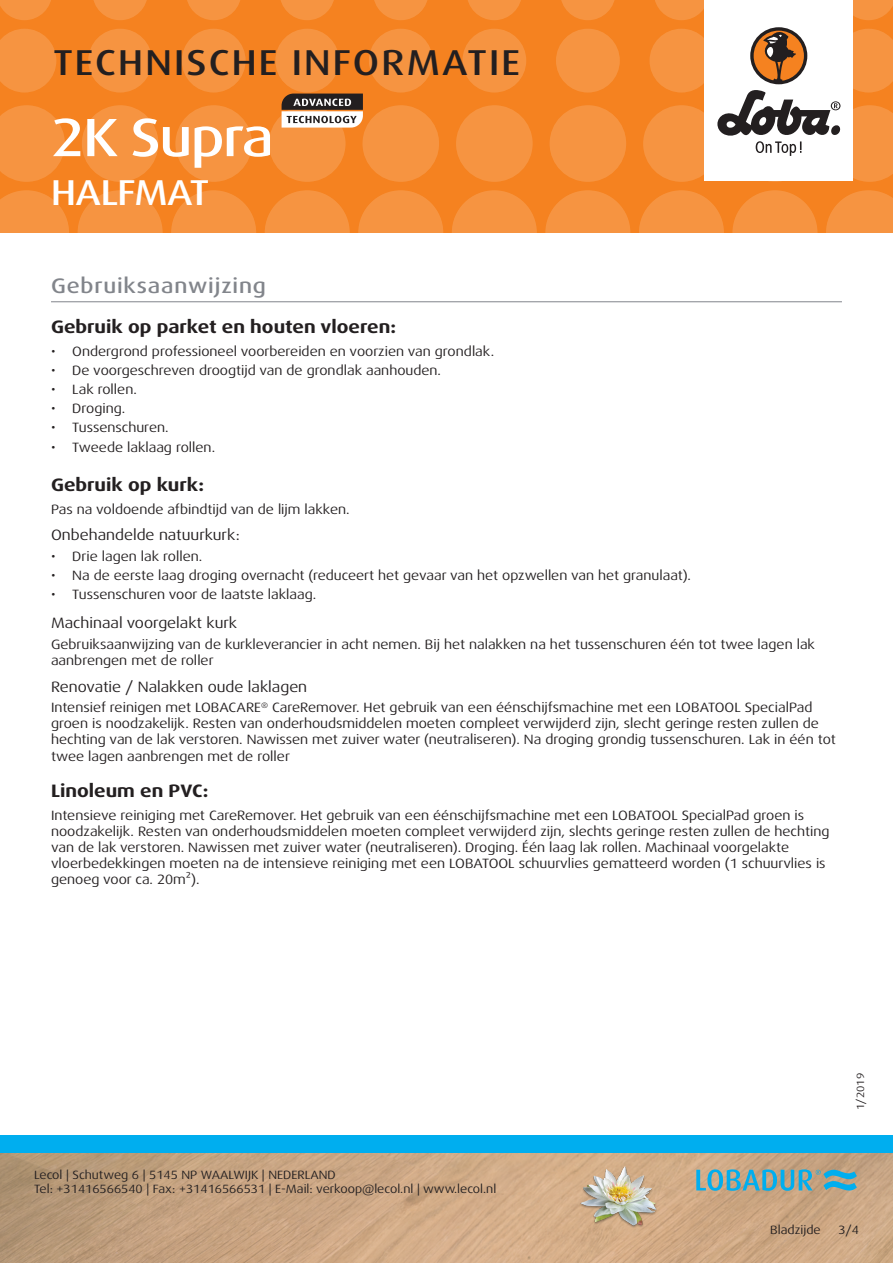
<style>
.page{position:relative;width:893px;height:1263px;background:#fff}
.page>*{position:absolute;margin:0;border:0;box-sizing:border-box;transform-origin:0 0}
.t1{font:500 expanded 54px "Dax Pro";letter-spacing:-.025em;color:#fff}
.t2{font:500 expanded 36px "Dax Pro";letter-spacing:.06em;color:#231f20}
.t3{font:500 expanded 36px "Dax Pro";letter-spacing:-.015em;color:#fff}
.Titel_grau{font:500 expanded 21px "Dax Pro";letter-spacing:.04em;color:#82858b}
.t4{font:700 expanded 18px "Dax Pro";color:#231f20}
.t5{font:expanded 15px "Dax Pro";color:#231f20}
.Text{font:expanded 13.5px/16.2px "Dax Pro";color:#231f20}
.t6{font:expanded 12px/14.4px "Dax Pro";color:#231f20}
.t7{font:expanded 10.5px "Dax Pro";color:#231f20}
</style>
<div class="page">
<div style="left:0;top:0;width:893px;height:233px;background:#f58220"></div>
<svg style="left:0;top:190px;width:69px;height:43px"></svg>
<svg style="left:78px;top:190px;width:85px;height:85px;fill:#f69441"></svg>
<svg style="left:171px;top:190px;width:85px;height:85px;fill:#f69441"></svg>
<svg style="left:265px;top:190px;width:85px;height:85px;fill:#f69441"></svg>
<svg style="left:358px;top:190px;width:85px;height:85px;fill:#f69441"></svg>
<svg style="left:545px;top:190px;width:85px;height:85px;fill:#f69441"></svg>
<svg style="left:452px;top:190px;width:85px;height:85px;fill:#f69441"></svg>
<svg style="left:732px;top:190px;width:85px;height:85px;fill:#f69441"></svg>
<svg style="left:639px;top:190px;width:85px;height:85px;fill:#f69441"></svg>
<svg style="left:826px;top:190px;width:67px;height:43px"></svg>
<svg style="left:0;top:105px;width:65px;height:77px"></svg>
<svg style="left:82px;top:105px;width:76px;height:77px"></svg>
<svg style="left:175px;top:105px;width:77px;height:77px"></svg>
<svg style="left:456px;top:105px;width:77px;height:77px"></svg>
<svg style="left:550px;top:105px;width:76px;height:77px"></svg>
<svg style="left:0;top:29px;width:56px;height:63px"></svg>
<svg style="left:182px;top:29px;width:64px;height:63px"></svg>
<svg style="left:88px;top:29px;width:64px;height:63px"></svg>
<svg style="left:462px;top:29px;width:64px;height:63px"></svg>
<svg style="left:556px;top:29px;width:64px;height:63px"></svg>
<svg style="left:0;top:0;width:51px;height:20px"></svg>
<svg style="left:187px;top:0;width:53px;height:20px"></svg>
<svg style="left:468px;top:0;width:53px;height:20px"></svg>
<svg style="left:655px;top:0;width:49px;height:20px"></svg>
<svg style="left:93px;top:0;width:54px;height:20px"></svg>
<svg style="left:374px;top:0;width:54px;height:20px"></svg>
<svg style="left:281px;top:0;width:53px;height:20px"></svg>
<svg style="left:561px;top:0;width:54px;height:20px"></svg>
<svg style="left:853px;top:0;width:40px;height:20px"></svg>
<img style="left:0;top:1152px;width:893px;height:111px">
<div style="left:0;top:1135px;width:893px;height:17px;background:#00aeef"></div>
<div style="left:704px;top:0;width:149px;height:181px;background:#fff"></div>
<svg style="left:643px;top:28px;width:250px;height:154px"></svg>
<img style="left:578px;top:1161px;width:82px;height:81px">
<svg style="left:696px;top:1169px;width:161px;height:22px;background:#74a7ae"></svg>
<hr style="left:51px;top:301px;width:791px;height:1px;background:#82858b">
<svg style="left:269px;top:29px;width:170px;height:153px"></svg>
<h2 class="t2" style="left:53px;top:40px;width:468px">TECHNISCHE INFORMATIE</h2>
<p class="t1" style="left:51px;top:103px;width:224px">2K Supra</p>
<h2 class="t3" style="left:51px;top:169px;width:160px">HALFMAT</h2>
<p class="Titel_grau" style="left:51px;top:272px;width:216px">Gebruiksaanwijzing</p>
<p class="t4" style="left:51px;top:315px;width:347px">Gebruik op parket en houten vloeren:</p>
<p class="Text" style="left:51px;top:343px;width:445px">• Ondergrond professioneel voorbereiden en voorzien van grondlak.</p>
<p class="Text" style="left:51px;top:362px;width:392px">• De voorgeschreven droogtijd van de grondlak aanhouden.</p>
<p class="Text" style="left:51px;top:381px;width:87px">• Lak rollen.</p>
<p class="Text" style="left:51px;top:400px;width:76px">• Droging.</p>
<p class="Text" style="left:51px;top:420px;width:119px">• Tussenschuren.</p>
<p class="Text" style="left:51px;top:439px;width:166px">• Tweede laklaag rollen.</p>
<p class="t4" style="left:51px;top:473px;width:155px">Gebruik op kurk:</p>
<p class="Text" style="left:51px;top:501px;width:300px">Pas na voldoende afbindtijd van de lijm lakken.</p>
<p class="t5" style="left:51px;top:525px;width:190px">Onbehandelde natuurkurk:</p>
<p class="Text" style="left:51px;top:548px;width:153px">• Drie lagen lak rollen.</p>
<p class="Text" style="left:51px;top:567px;width:641px">• Na de eerste laag droging overnacht (reduceert het gevaar van het opzwellen van het granulaat).</p>
<p class="Text" style="left:51px;top:586px;width:267px">• Tussenschuren voor de laatste laklaag.</p>
<p class="t5" style="left:51px;top:614px;width:188px">Machinaal voorgelakt kurk</p>
<p class="Text" style="left:51px;top:636px;width:765px">Gebruiksaanwijzing van de kurkleverancier in acht nemen. Bij het nalakken na het tussenschuren één tot twee lagen lak aanbrengen met de roller</p>
<p class="t5" style="left:51px;top:677px;width:258px">Renovatie / Nalakken oude laklagen</p>
<p class="Text" style="left:51px;top:699px;width:786px">Intensief reinigen met LOBACARE<sup>®</sup> CareRemover. Het gebruik van een éénschijfsmachine met een LOBATOOL SpecialPad groen is noodzakelijk. Resten van onderhoudsmiddelen moeten compleet verwijderd zijn, slecht geringe resten zullen de hechting van de lak verstoren. Nawissen met zuiver water (neutraliseren). Na droging grondig tussenschuren. Lak in één tot twee lagen aanbrengen met de roller</p>
<p class="t4" style="left:51px;top:779px;width:159px">Linoleum en PVC:</p>
<p class="Text" style="left:51px;top:807px;width:780px">Intensieve reiniging met CareRemover. Het gebruik van een éénschijfsmachine met een LOBATOOL SpecialPad groen is noodzakelijk. Resten van onderhoudsmiddelen moeten compleet verwijderd zijn, slechts geringe resten zullen de hechting van de lak verstoren. Nawissen met zuiver water (neutraliseren). Droging. Één laag lak rollen. Machinaal voorgelakte vloerbedekkingen moeten na de intensieve reiniging met een LOBATOOL schuurvlies gematteerd worden (1 schuurvlies is genoeg voor ca. 20m²).</p>
<p class="t6" style="left:34px;top:1167px;width:464px">Lecol | Schutweg 6 | 5145 NP WAALWIJK | NEDERLAND<br>Tel: +31416566540 | Fax: +31416566531 | E-Mail: verkoop@lecol.nl | www.lecol.nl</p>
<p class="t7" style="left:854px;top:1110px;width:38px;rotate:-90deg">1/2019</p>
<p class="t6" style="left:770px;top:1223px;width:52px">Bladzijde</p>
<p class="t6" style="left:838px;top:1223px;width:22px">3/4</p>
</div>
